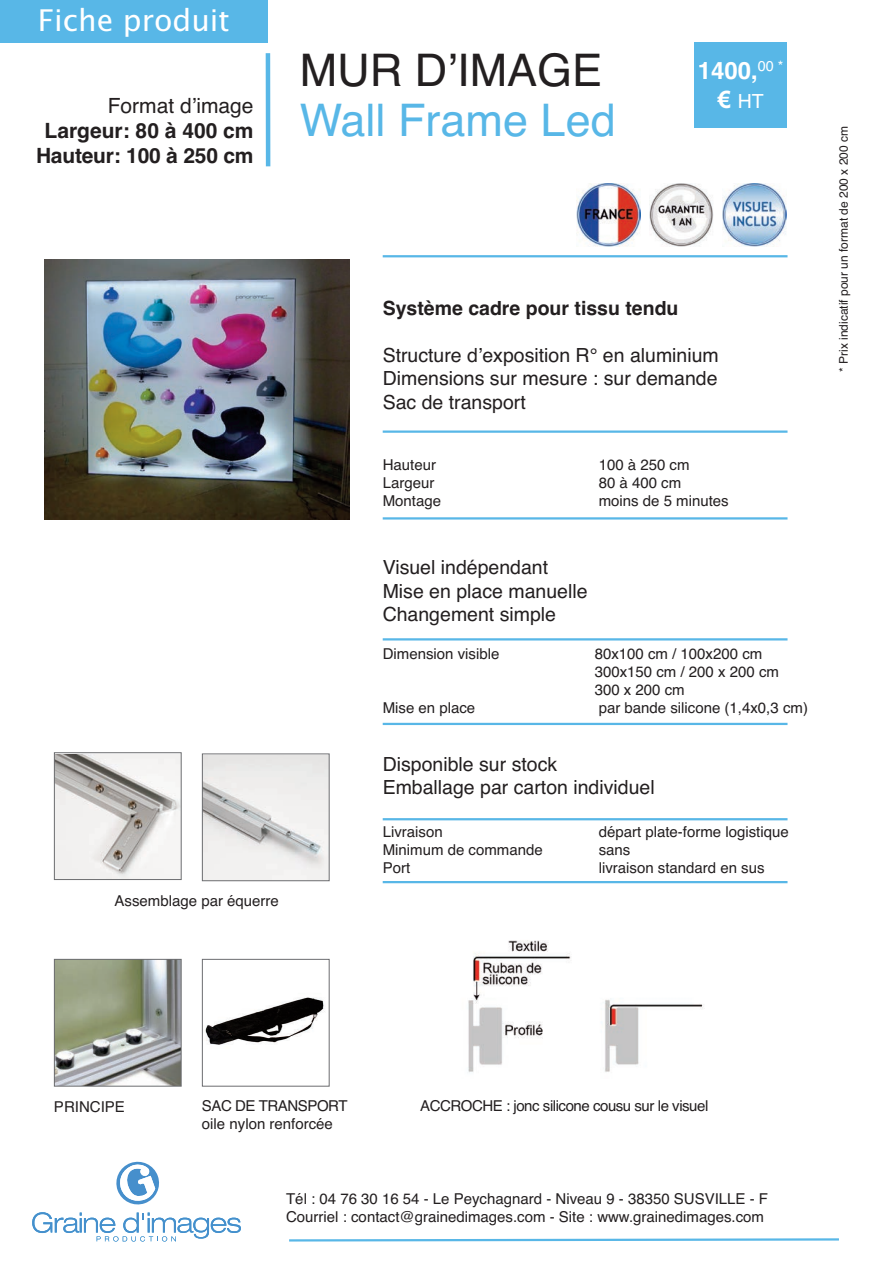
<style>
.page{position:relative;width:893px;height:1263px;background:#fff}
.page>*{position:absolute;margin:0;border:0;box-sizing:border-box;transform-origin:0 0}
.t1{font:45px "Helvetica";color:#58b7e7}
.t2{font:45px "Helvetica";color:#231f20}
.t3{font:30px "Lucida Grande";color:#fff}
.t4{font:700 24px "Helvetica";color:#fff}
.t5{font:700 21px/25.2px "Helvetica";letter-spacing:-.01em;color:#231f20;text-align:center}
.t6{font:21px "Helvetica";color:#231f20}
.t7{font:19.5px/23.4px "Helvetica";color:#231f20}
.t8{font:700 19.5px "Helvetica";color:#231f20}
.t9{font:19.5px "Helvetica";color:#fff}
.t10{font:15px/18px "Helvetica";color:#231f20}
.t11{font:15px "Helvetica";letter-spacing:-.03em;color:#231f20}
.t12{font:12px "Helvetica";color:#231f20}
.s1{font-family:"Arial";font-weight:700;font-size:24px}
</style>
<div class="page">
<svg style="left:32px;top:1161px;width:209px;height:80px"></svg>
<svg style="left:289px;top:1238px;width:550px;height:4px"></svg>
<hr style="left:383px;top:255px;width:404px;height:2px;background:#58b7e7">
<hr style="left:383px;top:430px;width:404px;height:3px;background:#58b7e7">
<hr style="left:383px;top:517px;width:404px;height:2px;background:#58b7e7">
<hr style="left:383px;top:638px;width:404px;height:2px;background:#58b7e7">
<hr style="left:383px;top:723px;width:404px;height:2px;background:#58b7e7">
<hr style="left:383px;top:818px;width:404px;height:2px;background:#58b7e7">
<hr style="left:383px;top:881px;width:404px;height:2px;background:#58b7e7">
<div style="left:0;top:0;width:268px;height:43px;background:#58b7e7"></div>
<hr style="left:266px;top:53px;width:4px;height:113px;background:#58b7e7">
<div style="left:694px;top:43px;width:93px;height:85px;background:#58b7e7"></div>
<img style="left:44px;top:259px;width:305px;height:260px">
<img style="left:205px;top:997px;width:120px;height:48px">
<div style="left:202px;top:959px;width:128px;height:127px;border:1px solid #6c6d70"></div>
<img style="left:56px;top:961px;width:124px;height:123px">
<div style="left:54px;top:959px;width:128px;height:127px;border:1px solid #6c6d70"></div>
<img style="left:56px;top:754px;width:124px;height:124px">
<div style="left:54px;top:752px;width:128px;height:128px;border:1px solid #6c6d70"></div>
<img style="left:204px;top:756px;width:124px;height:123px">
<div style="left:202px;top:753px;width:128px;height:128px;border:1px solid #6c6d70"></div>
<img style="left:577px;top:183px;width:64px;height:63px">
<img style="left:722px;top:183px;width:64px;height:63px">
<img style="left:650px;top:183px;width:64px;height:63px">
<img style="left:468px;top:940px;width:235px;height:133px">
<h2 class="t3" style="left:38px;top:3px;width:193px">Fiche produit</h2>
<h3 class="t6" style="left:108px;top:93px;width:147px">Format d’image</h3>
<h3 class="t5" style="left:36px;top:118px;width:219px">Largeur: 80 à 400 cm<br>Hauteur: 100 à 250 cm</h3>
<h1 class="t2" style="left:300px;top:44px;width:304px">MUR D’IMAGE</h1>
<h1 class="t1" style="left:300px;top:94px;width:317px">Wall Frame Led</h1>
<h3 class="t4" style="left:698px;top:57px;width:87px">1400,<sup>00</sup> <sup>*</sup></h3>
<h3 class="t9" style="left:718px;top:90px;width:48px"><span class="s1">€</span> HT</h3>
<p class="t10" style="left:115px;top:892px;width:166px">Assemblage par équerre</p>
<h3 class="t8" style="left:383px;top:297px;width:297px">Système cadre pour tissu tendu</h3>
<h3 class="t7" style="left:383px;top:343px;width:338px;text-align:justify">Structure d’exposition R° en aluminium Dimensions sur mesure : sur demande Sac de transport</h3>
<p class="t10" style="left:383px;top:456px;width:55px">Hauteur</p>
<p class="t10" style="left:599px;top:456px;width:92px">100 à 250 cm</p>
<p class="t10" style="left:383px;top:474px;width:53px">Largeur</p>
<p class="t10" style="left:599px;top:474px;width:84px">80 à 400 cm</p>
<p class="t10" style="left:383px;top:492px;width:60px">Montage</p>
<p class="t10" style="left:599px;top:492px;width:132px">moins de 5 minutes</p>
<h3 class="t7" style="left:383px;top:556px;width:206px">Visuel indépendant<br>Mise en place manuelle<br>Changement simple</h3>
<p class="t10" style="left:383px;top:645px;width:118px">Dimension visible</p>
<p class="t10" style="left:595px;top:645px;width:186px">80x100 cm / 100x200 cm<br>300x150 cm / 200 x 200 cm<br>300 x 200 cm</p>
<p class="t10" style="left:383px;top:699px;width:94px">Mise en place</p>
<p class="t10" style="left:599px;top:699px;width:211px">par bande silicone (1,4x0,3 cm)</p>
<h3 class="t7" style="left:383px;top:752px;width:274px">Disponible sur stock<br>Emballage par carton individuel</h3>
<p class="t10" style="left:383px;top:823px;width:62px">Livraison</p>
<p class="t10" style="left:599px;top:823px;width:192px">départ plate-forme logistique</p>
<p class="t10" style="left:383px;top:841px;width:162px">Minimum de commande</p>
<p class="t10" style="left:599px;top:841px;width:33px">sans</p>
<p class="t10" style="left:383px;top:859px;width:29px">Port</p>
<p class="t10" style="left:599px;top:859px;width:167px">livraison standard en sus</p>
<p class="t12" style="left:837px;top:372px;width:248px;rotate:-90deg">* Prix indicatif pour un format de 200 x 200 cm</p>
<p class="t10" style="left:54px;top:1097px;width:72px">PRINCIPE</p>
<p class="t11" style="left:420px;top:1097px;width:290px">ACCROCHE : jonc silicone cousu sur le visuel</p>
<p class="t10" style="left:202px;top:1097px;width:147px">SAC DE TRANSPORT oile nylon renforcée</p>
<p class="t10" style="left:286px;top:1190px;width:483px">Tél : 04 76 30 16 54 - Le Peychagnard - Niveau 9 - 38350 SUSVILLE - F<br>Courriel : contact@grainedimages.com - Site : www.grainedimages.com</p>
</div>
